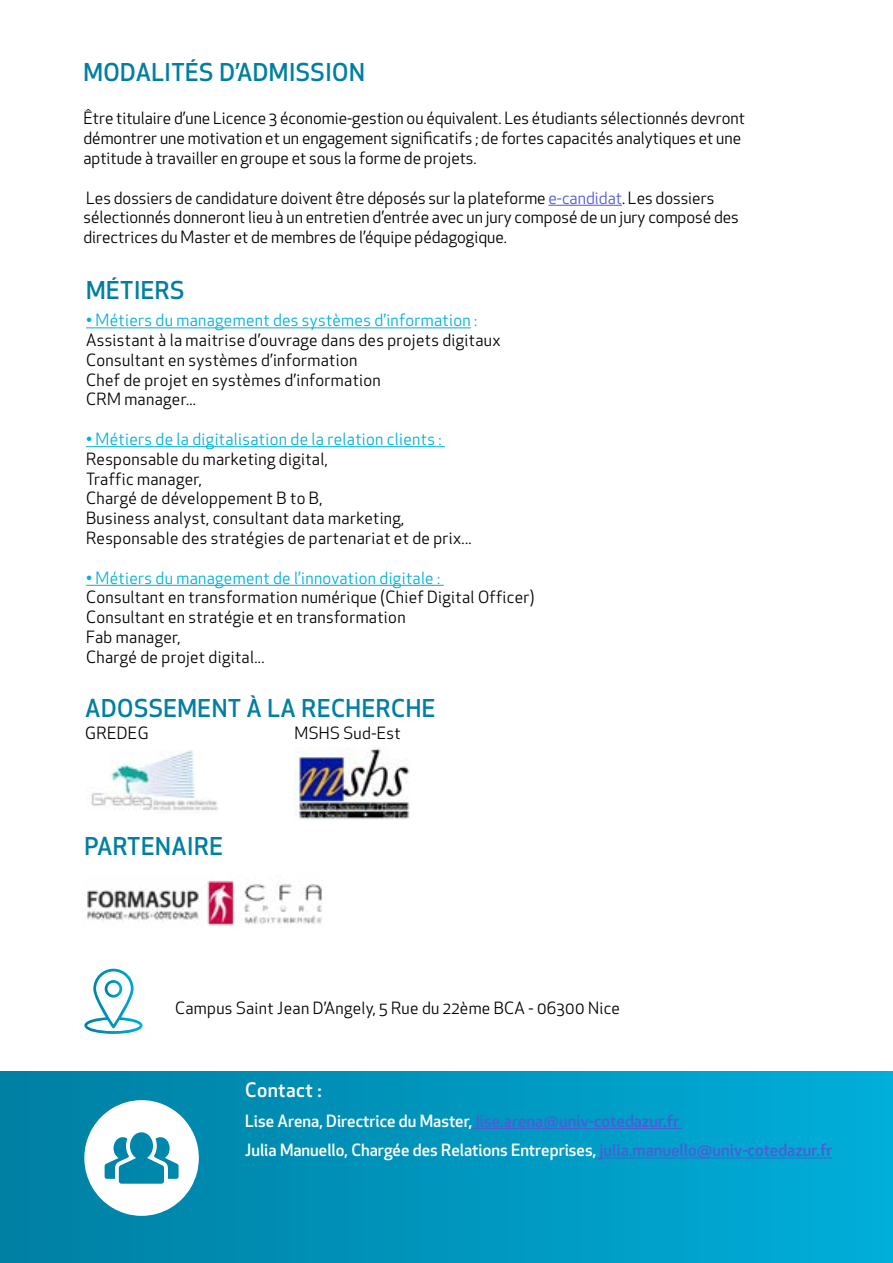
<style>
.page{position:relative;width:893px;height:1263px;background:#fff}
.page>*{position:absolute;margin:0;border:0;box-sizing:border-box;transform-origin:0 0}
.t1{font:500 24px "Apex New";letter-spacing:.02em;color:#007fa2}
.t2{font:500 19.5px "Apex New";letter-spacing:.02em;color:#fff}
.t3{font:16.5px/19.8px "Apex New";letter-spacing:.02em;color:#000}
.t4{font:16.5px/19.8px "Apex New";color:#000}
.t5{font:500 16.5px "Apex New";color:#fff}
.t6{font:16.5px "Apex New";letter-spacing:.02em;color:#00b0db}
.s1{color:#4f5cd6}
</style>
<div class="page">
<div style="left:0;top:1071px;width:893px;height:192px;background:linear-gradient(to right,#007ea2,#00aed9)"></div>
<svg style="left:84px;top:1100px;width:115px;height:116px"></svg>
<hr style="left:472px;top:1128px;width:210px;height:1px;background:#4f5cd6">
<hr style="left:548px;top:205px;width:74px;height:1px;background:#4f5cd6">
<hr style="left:596px;top:1158px;width:236px;height:1px;background:#4f5cd6">
<hr style="left:86px;top:328px;width:385px;height:1px;background:#00b0db">
<hr style="left:86px;top:446px;width:359px;height:1px;background:#00b0db">
<hr style="left:86px;top:585px;width:358px;height:1px;background:#00b0db">
<img style="left:91px;top:751px;width:127px;height:59px">
<svg style="left:84px;top:969px;width:59px;height:65px"></svg>
<img style="left:87px;top:880px;width:236px;height:46px">
<img style="left:295px;top:747px;width:114px;height:73px">
<h1 class="t1" style="left:83px;top:56px;width:283px">MODALITÉS D’ADMISSION</h1>
<p class="t4" style="left:83px;top:108px;width:663px">Être titulaire d’une Licence 3 économie-gestion ou équivalent. Les étudiants sélectionnés devront démontrer une motivation et un engagement significatifs ; de fortes capacités analytiques et une aptitude à travailler en groupe et sous la forme de projets.</p>
<p class="t4" style="left:83px;top:188px;width:657px">Les dossiers de candidature doivent être déposés sur la plateforme <span class="s1">e-candidat</span>. Les dossiers sélectionnés donneront lieu à un entretien d’entrée avec un jury composé de un jury composé des directrices du Master et de membres de l’équipe pédagogique.</p>
<h1 class="t1" style="left:86px;top:274px;width:100px">MÉTIERS</h1>
<p class="t6" style="left:86px;top:310px;width:393px">• Métiers du management des systèmes d’information :</p>
<p class="t3" style="left:86px;top:330px;width:416px">Assistant à la maitrise d’ouvrage dans des projets digitaux Consultant en systèmes d’information<br>Chef de projet en systèmes d’information<br>CRM manager...</p>
<p class="t6" style="left:86px;top:429px;width:357px">• Métiers de la digitalisation de la relation clients :</p>
<p class="t3" style="left:86px;top:449px;width:387px">Responsable du marketing digital,<br>Traffic manager,<br>Chargé de développement B to B,<br>Business analyst, consultant data marketing, Responsable des stratégies de partenariat et de prix...</p>
<p class="t6" style="left:86px;top:567px;width:356px">• Métiers du management de l’innovation digitale :</p>
<p class="t3" style="left:86px;top:588px;width:450px">Consultant en transformation numérique (Chief Digital Officer)<br>Consultant en stratégie et en transformation<br>Fab manager,<br>Chargé de projet digital...</p>
<h1 class="t1" style="left:85px;top:692px;width:352px">ADOSSEMENT À LA RECHERCHE</h1>
<p class="t3" style="left:85px;top:723px;width:65px">GREDEG</p>
<h1 class="t1" style="left:84px;top:830px;width:140px">PARTENAIRE</h1>
<p class="t3" style="left:295px;top:723px;width:108px">MSHS Sud-Est</p>
<p class="t3" style="left:175px;top:998px;width:446px">Campus Saint Jean D’Angely, 5 Rue du 22ème BCA - 06300 Nice</p>
<p class="t2" style="left:245px;top:1077px;width:78px">Contact :</p>
<p class="t5" style="left:245px;top:1110px;width:435px">Lise Arena, Directrice du Master, <span class="s1">lise.arena@univ-cotedazur.fr</span></p>
<p class="t5" style="left:245px;top:1139px;width:589px">Julia Manuello, Chargée des Relations Entreprises, <span class="s1">julia.manuello@univ-cotedazur.fr</span></p>
</div>
